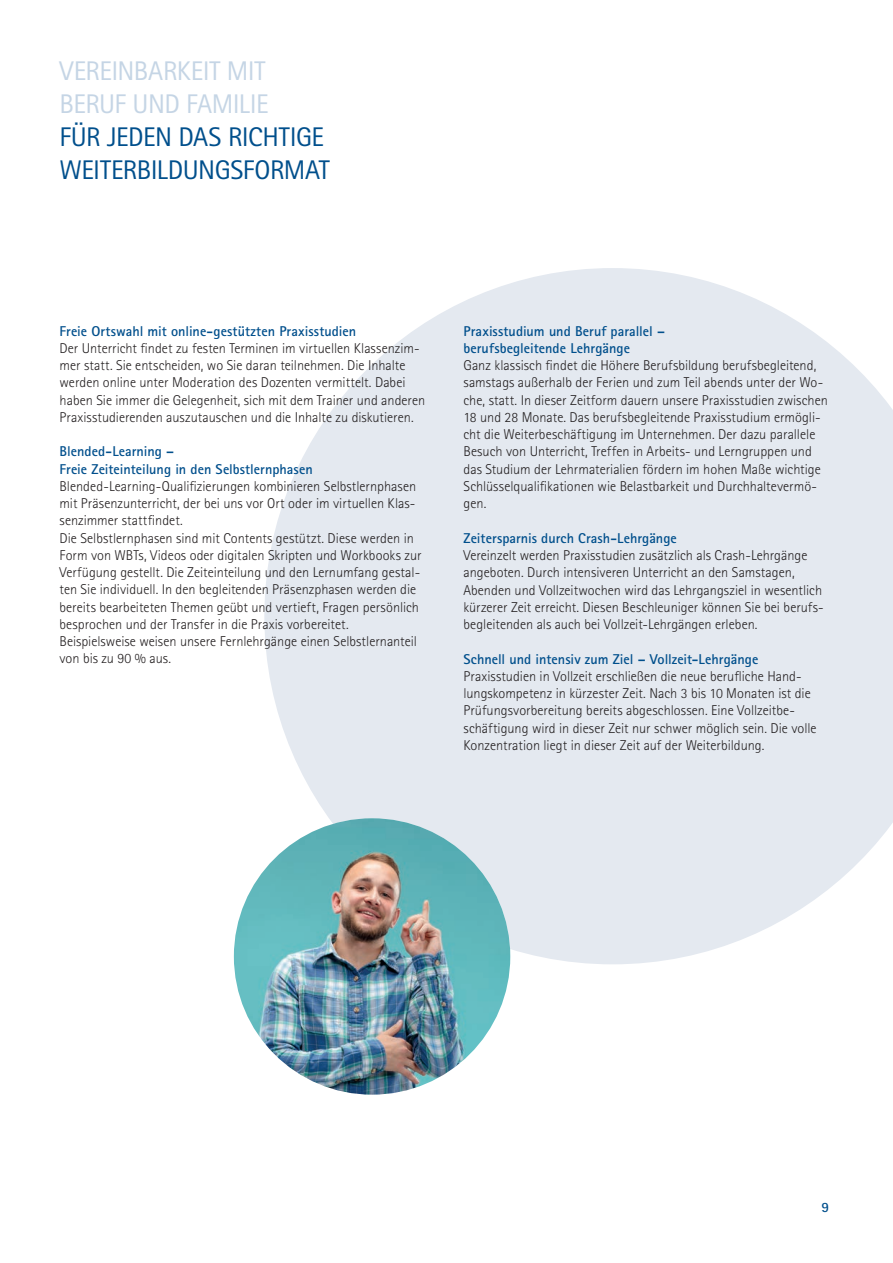
<style>
.page{position:relative;width:893px;height:1263px;background:#fff}
.page>*{position:absolute;margin:0;border:0;box-sizing:border-box;transform-origin:0 0}
.Head{font:27px/33px "Agfa Rotis Sans Serif";letter-spacing:-.02em;color:#004f8c}
.LG_Brosch_Text_17{font:300 14.25px/17.2px "Agfa Rotis Sans Serif";color:#231f20}
.LG_Brosch_Headlines{font:700 14.25px/17.2px "Agfa Rotis Sans Serif";color:#004f8c}
.s1{color:#c5d5e5}
</style>
<div class="page">
<svg style="left:264px;top:268px;width:629px;height:696px;background:#e7ecf2"></svg>
<img style="left:234px;top:818px;width:276px;height:277px;border-radius:138px">
<p class="Head" style="left:60px;top:54px;width:272px"><span class="s1">VEREINBARKEIT MIT<br>BERUF UND FAMILIE<br></span>FÜR JEDEN DAS RICHTIGE<br>WEITERBILDUNGSFORMAT</p>
<p class="LG_Brosch_Headlines" style="left:60px;top:322px;width:298px">Freie Ortswahl mit online-gestützten Praxisstudien</p>
<p class="LG_Brosch_Text_17" style="left:60px;top:339px;width:367px">Der Unterricht findet zu festen Terminen im virtuellen Klassenzim&shy;mer statt. Sie entscheiden, wo Sie daran teilnehmen. Die Inhalte werden online unter Moderation des Dozenten vermittelt. Dabei haben Sie immer die Gelegenheit, sich mit dem Trainer und anderen Praxisstudierenden auszutauschen und die Inhalte zu diskutieren.</p>
<p class="LG_Brosch_Headlines" style="left:60px;top:443px;width:255px">Blended-Learning –<br>Freie Zeiteinteilung in den Selbstlernphasen</p>
<p class="LG_Brosch_Text_17" style="left:60px;top:477px;width:358px;text-align:justify">Blended-Learning-Qualifizierungen kombinieren Selbstlernphasen mit Präsenzunterricht, der bei uns vor Ort oder im virtuellen Klas&shy;senzimmer stattfindet.</p>
<p class="LG_Brosch_Text_17" style="left:60px;top:529px;width:364px">Die Selbstlernphasen sind mit Contents gestützt. Diese werden in Form von WBTs, Videos oder digitalen Skripten und Workbooks zur Verfügung gestellt. Die Zeiteinteilung und den Lernumfang gestal&shy;ten Sie individuell. In den begleitenden Präsenzphasen werden die bereits bearbeiteten Themen geübt und vertieft, Fragen persönlich besprochen und der Transfer in die Praxis vorbereitet.</p>
<p class="LG_Brosch_Text_17" style="left:60px;top:633px;width:359px">Beispielsweise weisen unsere Fernlehrgänge einen Selbstlernanteil von bis zu 90 % aus.</p>
<p class="LG_Brosch_Headlines" style="left:463px;top:322px;width:203px">Praxisstudium und Beruf parallel – berufsbegleitende Lehrgänge</p>
<p class="LG_Brosch_Text_17" style="left:463px;top:357px;width:366px">Ganz klassisch findet die Höhere Berufsbildung berufsbegleitend, samstags außerhalb der Ferien und zum Teil abends unter der Wo&shy;che, statt. In dieser Zeitform dauern unsere Praxisstudien zwischen 18 und 28 Monate. Das berufsbegleitende Praxisstudium ermögli&shy;cht die Weiterbeschäftigung im Unternehmen. Der dazu parallele Besuch von Unterricht, Treffen in Arbeits- und Lerngruppen und das Studium der Lehrmaterialien fördern im hohen Maße wichtige Schlüsselqualifikationen wie Belastbarkeit und Durchhaltevermö&shy;gen.</p>
<p class="LG_Brosch_Headlines" style="left:463px;top:529px;width:215px">Zeitersparnis durch Crash-Lehrgänge</p>
<p class="LG_Brosch_Text_17" style="left:463px;top:547px;width:362px">Vereinzelt werden Praxisstudien zusätzlich als Crash-Lehrgänge angeboten. Durch intensiveren Unterricht an den Samstagen, Abenden und Vollzeitwochen wird das Lehrgangsziel in wesentlich kürzerer Zeit erreicht. Diesen Beschleuniger können Sie bei berufs&shy;begleitenden als auch bei Vollzeit-Lehrgängen erleben.</p>
<p class="LG_Brosch_Headlines" style="left:463px;top:650px;width:296px">Schnell und intensiv zum Ziel – Vollzeit-Lehrgänge</p>
<p class="LG_Brosch_Text_17" style="left:463px;top:667px;width:355px">Praxisstudien in Vollzeit erschließen die neue berufliche Hand&shy;lungskompetenz in kürzester Zeit. Nach 3 bis 10 Monaten ist die Prüfungsvorbereitung bereits abgeschlossen. Eine Vollzeitbe&shy;schäftigung wird in dieser Zeit nur schwer möglich sein. Die volle Konzentration liegt in dieser Zeit auf der Weiterbildung.</p>
<p class="LG_Brosch_Headlines" style="left:821px;top:1198px;width:9px">9</p>
</div>
